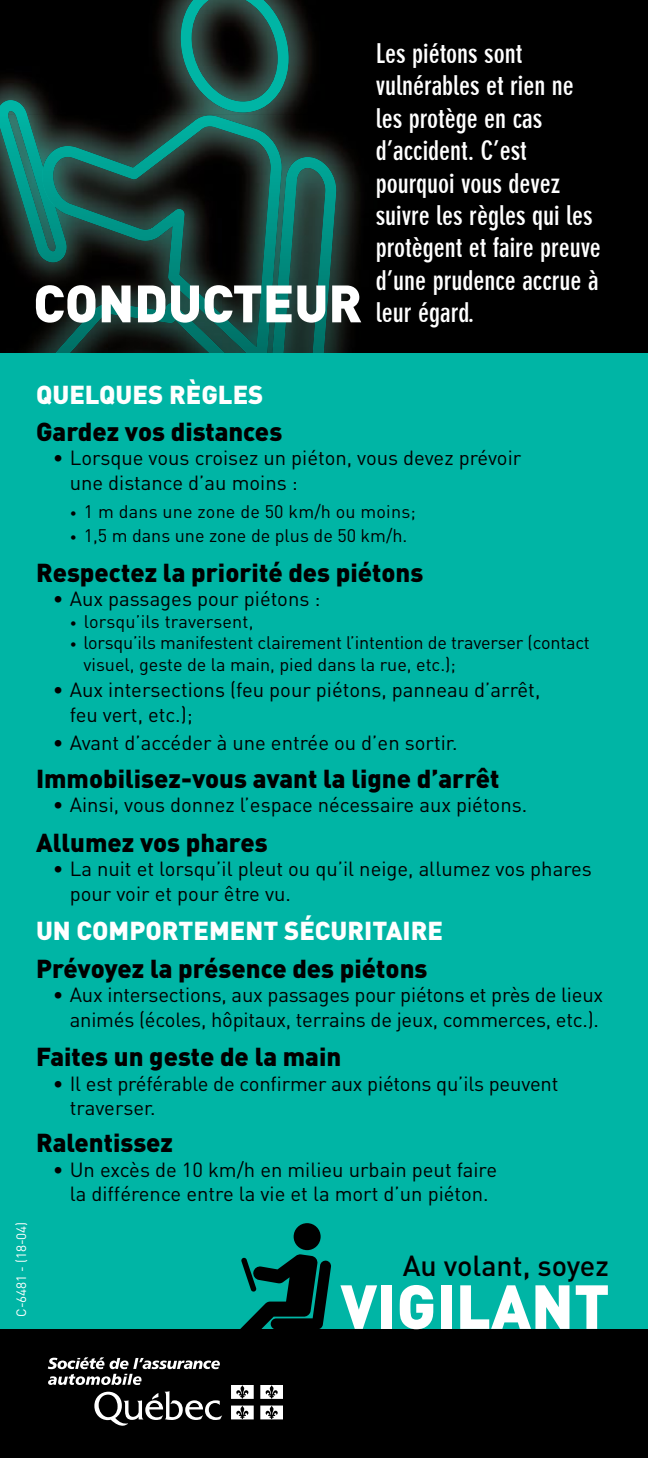
<style>
.page{position:relative;width:648px;height:1458px;background:#000}
.page>*{position:absolute;margin:0;border:0;box-sizing:border-box;transform-origin:0 0}
.t1{font:900 61.2px "DIN";color:#fff}
.t2{font:900 51.75px "DIN";color:#fff}
.t3{font:500 28.8px "DIN";color:#000}
.Txt_début_blanc{font:700 condensed 27px/32.4px "DIN Neuzeit Grotesk";color:#fff}
.Txt_courant_gras_noi{font:900 25.65px "DIN";color:#000}
.t4{font:900 25.65px "DIN";color:#fff}
.t5{font:20.25px/24.3px "DIN";color:#000}
.t6{font:18px/21.6px "DIN";color:#000}
.t7{font:13.5px "DIN";letter-spacing:-.01em;color:#fff}
.s1{font-size:13.5px}
</style>
<div class="page">
<img style="left:0;top:0;width:418px;height:354px">
<img style="left:181px;top:0;width:108px;height:112px">
<img style="left:0;top:100px;width:27px;height:15px">
<img style="left:0;top:115px;width:42px;height:147px">
<img style="left:282px;top:157px;width:54px;height:197px">
<img style="left:42px;top:115px;width:240px;height:239px">
<img style="left:0;top:303px;width:258px;height:51px">
<div style="left:0;top:354px;width:648px;height:975px;background:#00b5a5"></div>
<div style="left:294px;top:1223px;width:27px;height:27px;background:#000;border-radius:50%"></div>
<svg style="left:240px;top:1254px;width:91px;height:75px"></svg>
<svg style="left:94px;top:1391px;width:128px;height:35px"></svg>
<svg style="left:48px;top:1357px;width:172px;height:28px"></svg>
<svg style="left:231px;top:1385px;width:23px;height:14px"></svg>
<svg style="left:260px;top:1385px;width:23px;height:14px"></svg>
<svg style="left:231px;top:1406px;width:23px;height:13px"></svg>
<svg style="left:260px;top:1406px;width:23px;height:13px"></svg>
<h1 class="t2" style="left:33px;top:269px;width:330px">CONDUCTEUR</h1>
<p class="Txt_début_blanc" style="left:376px;top:38px;width:227px">Les piétons sont vulnérables et rien ne les protège en cas d’accident. C’est pourquoi vous devez suivre les règles qui les protègent et faire preuve d’une prudence accrue à leur égard.</p>
<p class="t7" style="left:13px;top:1317px;width:96px;rotate:-90deg">C-6481 - (18-04)</p>
<h2 class="t4" style="left:36px;top:377px;width:229px">QUELQUES RÈGLES</h2>
<p class="Txt_courant_gras_noi" style="left:36px;top:415px;width:248px">Gardez vos distances</p>
<p class="t5" style="left:70px;top:446px;width:453px;text-indent:-17px">• Lorsque vous croisez un piéton, vous devez prévoir une distance d’au moins :</p>
<p class="t6" style="left:70px;top:500px;width:348px"><span class="s1">•</span> 1 m dans une zone de 50 km/h ou moins;</p>
<p class="t6" style="left:70px;top:524px;width:339px"><span class="s1">•</span> 1,5 m dans une zone de plus de 50 km/h.</p>
<p class="Txt_courant_gras_noi" style="left:36px;top:555px;width:389px">Respectez la priorité des piétons</p>
<p class="t5" style="left:53px;top:586px;width:269px">• Aux passages pour piétons :</p>
<p class="t6" style="left:70px;top:610px;width:185px"><span class="s1">•</span> lorsqu’ils traversent,</p>
<p class="t6" style="left:83px;top:632px;width:508px;text-indent:-14px"><span class="s1">•</span> lorsqu’ils manifestent clairement l’intention de traverser (contact visuel, geste de la main, pied dans la rue, etc.);</p>
<p class="t5" style="left:70px;top:677px;width:472px;text-indent:-17px">• Aux intersections (feu pour piétons, panneau d’arrêt, feu vert, etc.);</p>
<p class="t5" style="left:53px;top:731px;width:406px">• Avant d’accéder à une entrée ou d’en sortir.</p>
<p class="Txt_courant_gras_noi" style="left:36px;top:761px;width:465px">Immobilisez-vous avant la ligne d’arrêt</p>
<p class="t5" style="left:53px;top:792px;width:476px">• Ainsi, vous donnez l’espace nécessaire aux piétons.</p>
<p class="Txt_courant_gras_noi" style="left:36px;top:826px;width:233px">Allumez vos phares</p>
<p class="t5" style="left:70px;top:856px;width:524px;text-indent:-17px">• La nuit et lorsqu’il pleut ou qu’il neige, allumez vos phares pour voir et pour être vu.</p>
<h2 class="t4" style="left:36px;top:914px;width:409px">UN COMPORTEMENT SÉCURITAIRE</h2>
<p class="Txt_courant_gras_noi" style="left:36px;top:951px;width:393px">Prévoyez la présence des piétons</p>
<p class="t5" style="left:53px;top:982px;width:552px;text-align:right">• Aux intersections, aux passages pour piétons et près de lieux animés (écoles, hôpitaux, terrains de jeux, commerces, etc.).</p>
<p class="Txt_courant_gras_noi" style="left:36px;top:1040px;width:307px">Faites un geste de la main</p>
<p class="t5" style="left:70px;top:1071px;width:490px;text-indent:-17px">• Il est préférable de confirmer aux piétons qu’ils peuvent traverser.</p>
<p class="Txt_courant_gras_noi" style="left:36px;top:1126px;width:139px">Ralentissez</p>
<p class="t5" style="left:53px;top:1157px;width:446px;text-align:center">• Un excès de 10 km/h en milieu urbain peut faire la différence entre la vie et la mort d’un piéton.</p>
<p class="t3" style="left:403px;top:1247px;width:208px">Au volant, soyez</p>
<p class="t1" style="left:340px;top:1266px;width:271px">VIGILANT</p>
</div>
